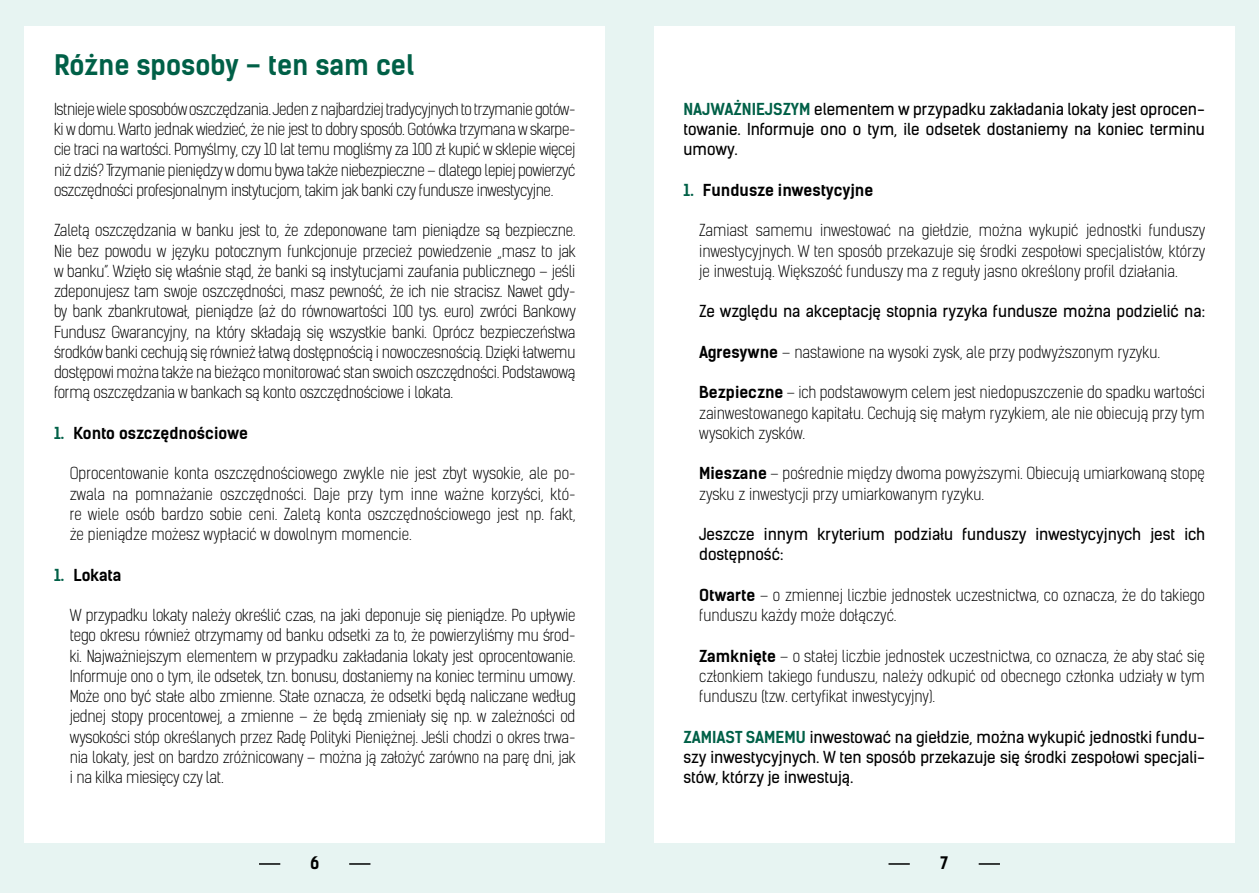
<style>
.page{position:relative;width:1259px;height:893px;background:#fff}
.page>*{position:absolute;margin:0;border:0;box-sizing:border-box;transform-origin:0 0}
.t1{font:700 27px "Kelson Sans";color:#006047}
.t2{font:700 16.5px "Kelson Sans";color:#000}
.t3{font:300 15.75px/20.2px "Kelson Sans";color:#000;text-align:justify}
.t4{font:15.75px/20.2px "Kelson Sans";color:#000;text-align:justify}
.t5{font:700 15.75px "Kelson Sans";color:#000}
.s1{color:#006047}
.s2{font-weight:700;color:#006047}
.s3{font-weight:700}
</style>
<div class="page">
<div style="left:0;top:0;width:629px;height:893px;background:#e7f4f2"></div>
<div style="left:629px;top:0;width:630px;height:893px;background:#e7f4f2"></div>
<div style="left:654px;top:26px;width:580px;height:817px;background:#fff"></div>
<div style="left:24px;top:26px;width:581px;height:817px;background:#fff"></div>
<hr style="left:888px;top:863px;width:21px;height:2px;background:#000">
<hr style="left:978px;top:863px;width:22px;height:2px;background:#000">
<hr style="left:259px;top:863px;width:21px;height:2px;background:#000">
<hr style="left:349px;top:863px;width:21px;height:2px;background:#000">
<h1 class="t1" style="left:54px;top:48px;width:362px">Różne sposoby – ten sam cel</h1>
<p class="t3" style="left:54px;top:99px;width:523px">Istnieje wiele sposobów oszczędzania. Jeden z najbardziej tradycyjnych to trzymanie gotów&shy;ki w domu. Warto jednak wiedzieć, że nie jest to dobry sposób. Gotówka trzymana w skarpe&shy;cie traci na wartości. Pomyślmy, czy 10 lat temu mogliśmy za 100 zł kupić w sklepie więcej niż dziś? Trzymanie pieniędzy w domu bywa także niebezpieczne – dlatego lepiej powierzyć oszczędności profesjonalnym instytucjom, takim jak banki czy fundusze inwestycyjne.</p>
<p class="t3" style="left:54px;top:221px;width:523px">Zaletą oszczędzania w banku jest to, że zdeponowane tam pieniądze są bezpieczne.<br>Nie bez powodu w języku potocznym funkcjonuje przecież powiedzenie „masz to jak w banku”. Wzięło się właśnie stąd, że banki są instytucjami zaufania publicznego – jeśli zdeponujesz tam swoje oszczędności, masz pewność, że ich nie stracisz. Nawet gdy&shy;by bank zbankrutował, pieniądze (aż do równowartości 100 tys. euro) zwróci Bankowy Fundusz Gwarancyjny, na który składają się wszystkie banki. Oprócz bezpieczeństwa środków banki cechują się również łatwą dostępnością i nowoczesnością. Dzięki łatwemu dostępowi można także na bieżąco monitorować stan swoich oszczędności. Podstawową formą oszczędzania w bankach są konto oszczędnościowe i lokata.</p>
<p class="t5" style="left:54px;top:423px;width:195px"><span class="s1">1.</span> Konto oszczędnościowe</p>
<p class="t3" style="left:70px;top:464px;width:507px">Oprocentowanie konta oszczędnościowego zwykle nie jest zbyt wysokie, ale po&shy;zwala na pomnażanie oszczędności. Daje przy tym inne ważne korzyści, któ&shy;re wiele osób bardzo sobie ceni. Zaletą konta oszczędnościowego jest np. fakt, że pieniądze możesz wypłacić w dowolnym momencie.</p>
<p class="t5" style="left:54px;top:565px;width:69px"><span class="s1">1.</span> Lokata</p>
<p class="t3" style="left:70px;top:605px;width:507px">W przypadku lokaty należy określić czas, na jaki deponuje się pieniądze. Po upływie tego okresu również otrzymamy od banku odsetki za to, że powierzyliśmy mu środ&shy;ki. Najważniejszym elementem w przypadku zakładania lokaty jest oprocentowanie.<br>Informuje ono o tym, ile odsetek, tzn. bonusu, dostaniemy na koniec terminu umowy.<br>Może ono być stałe albo zmienne. Stałe oznacza, że odsetki będą naliczane według jednej stopy procentowej, a zmienne – że będą zmieniały się np. w zależności od wysokości stóp określanych przez Radę Polityki Pieniężnej. Jeśli chodzi o okres trwa&shy;nia lokaty, jest on bardzo zróżnicowany – można ją założyć zarówno na parę dni, jak i na kilka miesięcy czy lat.</p>
<p class="t4" style="left:683px;top:99px;width:523px"><span class="s2">NAJWAŻNIEJSZYM</span> elementem w przypadku zakładania lokaty jest oprocen&shy;towanie. Informuje ono o tym, ile odsetek dostaniemy na koniec terminu umowy.</p>
<p class="t5" style="left:683px;top:180px;width:191px"><span class="s1">1.</span> Fundusze inwestycyjne</p>
<p class="t3" style="left:699px;top:221px;width:507px">Zamiast samemu inwestować na giełdzie, można wykupić jednostki funduszy inwestycyjnych. W ten sposób przekazuje się środki zespołowi specjalistów, którzy je inwestują. Większość funduszy ma z reguły jasno określony profil działania.</p>
<p class="t4" style="left:699px;top:301px;width:507px">Ze względu na akceptację stopnia ryzyka fundusze można podzielić na:</p>
<p class="t3" style="left:699px;top:342px;width:462px"><span class="s3">Agresywne</span> – nastawione na wysoki zysk, ale przy podwyższonym ryzyku.</p>
<p class="t3" style="left:699px;top:383px;width:507px"><span class="s3">Bezpieczne</span> – ich podstawowym celem jest niedopuszczenie do spadku wartości zainwestowanego kapitału. Cechują się małym ryzykiem, ale nie obiecują przy tym wysokich zysków.</p>
<p class="t3" style="left:699px;top:464px;width:507px"><span class="s3">Mieszane</span> – pośrednie między dwoma powyższymi. Obiecują umiarkowaną stopę zysku z inwestycji przy umiarkowanym ryzyku.</p>
<p class="t4" style="left:699px;top:524px;width:507px">Jeszcze innym kryterium podziału funduszy inwestycyjnych jest ich dostępność:</p>
<p class="t3" style="left:699px;top:585px;width:507px"><span class="s3">Otwarte</span> – o zmiennej liczbie jednostek uczestnictwa, co oznacza, że do takiego funduszu każdy może dołączyć.</p>
<p class="t3" style="left:699px;top:646px;width:507px"><span class="s3">Zamknięte</span> – o stałej liczbie jednostek uczestnictwa, co oznacza, że aby stać się członkiem takiego funduszu, należy odkupić od obecnego członka udziały w tym funduszu (tzw. certyfikat inwestycyjny).</p>
<p class="t4" style="left:683px;top:727px;width:523px"><span class="s2">ZAMIAST SAMEMU</span> inwestować na giełdzie, można wykupić jednostki fundu&shy;szy inwestycyjnych. W ten sposób przekazuje się środki zespołowi specjali&shy;stów, którzy je inwestują.</p>
<p class="t2" style="left:310px;top:853px;width:11px">6</p>
<p class="t2" style="left:940px;top:853px;width:9px">7</p>
</div>
